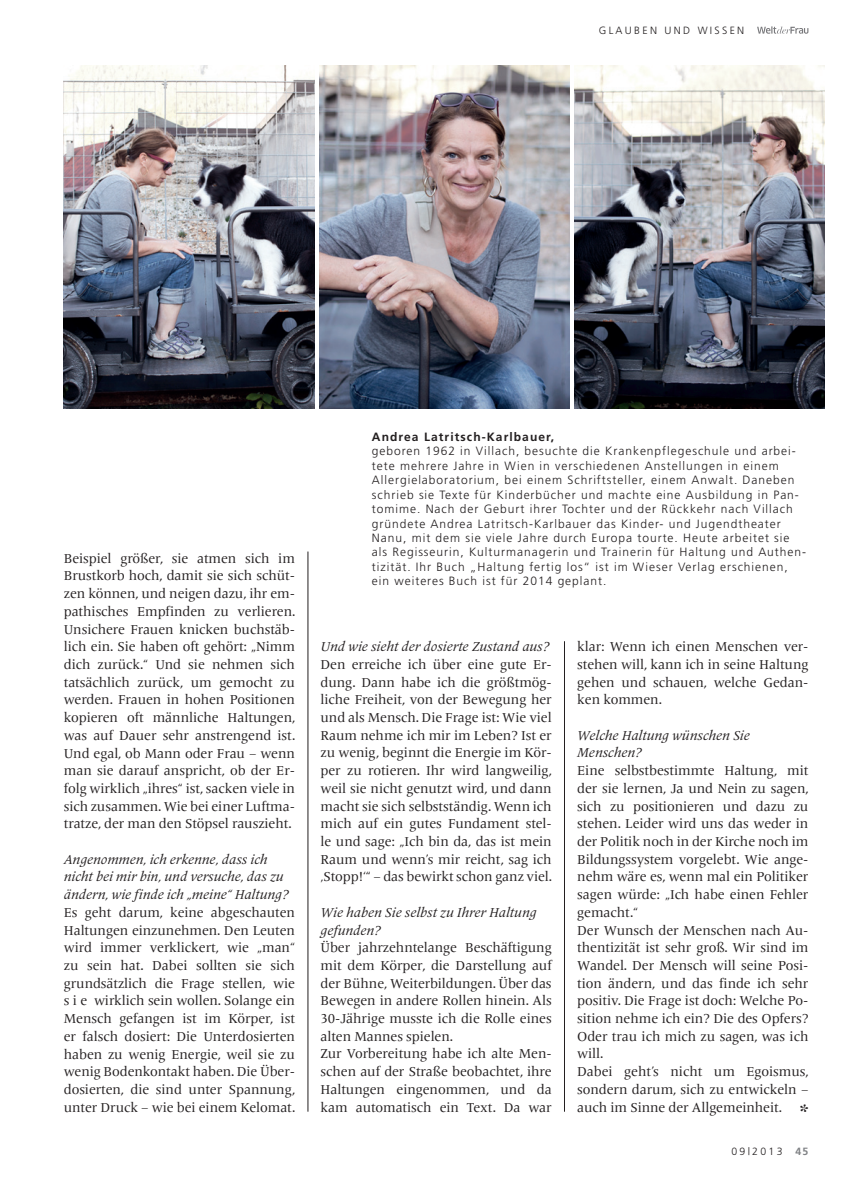
<style>
.page{position:relative;width:851px;height:1191px;background:#fff}
.page>*{position:absolute;margin:0;border:0;box-sizing:border-box;transform-origin:0 0}
.t1{font:13.5px/17.7px "Frutiger Serif LT Pro";letter-spacing:-.005em;color:#231f20;text-align:justify}
.t2{font:italic 13.5px/17.7px "Frutiger Serif LT Pro";letter-spacing:-.005em;color:#231f20}
.t3{font:300 12px/14.4px "Frutiger";letter-spacing:.08em;color:#231f20}
.t4{font:700 12px "Frutiger";letter-spacing:.09em;color:#231f20}
.t5{font:300 10.5px "Frutiger";letter-spacing:.22em;color:#231f20}
.s1{font-weight:700;color:#808285}
</style>
<div class="page">
<svg style="left:757px;top:26px;width:51px;height:8px"></svg>
<hr style="left:564px;top:641px;width:1px;height:470px;background:#231f20">
<hr style="left:307px;top:551px;width:1px;height:560px;background:#231f20">
<img style="left:64px;top:66px;width:250px;height:342px">
<img style="left:319px;top:66px;width:250px;height:342px">
<img style="left:574px;top:66px;width:250px;height:342px">
<p class="t5" style="left:598px;top:24px;width:147px">GLAUBEN UND WISSEN</p>
<p class="t1" style="left:64px;top:549px;width:233px">Beispiel größer, sie atmen sich im Brustkorb hoch, damit sie sich schüt&shy;zen können, und neigen dazu, ihr em&shy;pathisches Empfinden zu verlieren.<br>Unsichere Frauen knicken buchstäb&shy;lich ein. Sie haben oft gehört: „Nimm dich zurück.“ Und sie nehmen sich tatsächlich zurück, um gemocht zu werden. Frauen in hohen Positionen kopieren oft männliche Haltungen, was auf Dauer sehr anstrengend ist.<br>Und egal, ob Mann oder Frau – wenn man sie darauf anspricht, ob der Er&shy;folg wirklich „ihres“ ist, sacken viele in sich zusammen. Wie bei einer Luftma&shy;tratze, der man den Stöpsel rauszieht.</p>
<p class="t2" style="left:64px;top:850px;width:226px">Angenommen, ich erkenne, dass ich nicht bei mir bin, und versuche, das zu ändern, wie finde ich „meine“ Haltung?</p>
<p class="t1" style="left:64px;top:903px;width:233px">Es geht darum, keine abgeschauten Haltungen einzunehmen. Den Leuten wird immer verklickert, wie „man“ zu sein hat. Dabei sollten sie sich grundsätzlich die Frage stellen, wie s i e wirklich sein wollen. Solange ein Mensch gefangen ist im Körper, ist er falsch dosiert: Die Unterdosierten haben zu wenig Energie, weil sie zu wenig Bodenkontakt haben. Die Über&shy;dosierten, die sind unter Spannung, unter Druck – wie bei einem Kelomat.</p>
<p class="t4" style="left:372px;top:430px;width:184px">Andrea Latritsch-Karlbauer,</p>
<p class="t3" style="left:372px;top:444px;width:435px">geboren 1962 in Villach, besuchte die Krankenpflegeschule und arbei&shy;tete mehrere Jahre in Wien in verschiedenen Anstellungen in einem Allergielaboratorium, bei einem Schriftsteller, einem Anwalt. Daneben schrieb sie Texte für Kinderbücher und machte eine Ausbildung in Pan&shy;tomime. Nach der Geburt ihrer Tochter und der Rückkehr nach Villach gründete Andrea Latritsch-Karlbauer das Kinder- und Jugendtheater Nanu, mit dem sie viele Jahre durch Europa tourte. Heute arbeitet sie als Regisseurin, Kulturmanagerin und Trainerin für Haltung und Authen&shy;tizität. Ihr Buch „Haltung fertig los“ ist im Wieser Verlag erschienen, ein weiteres Buch ist für 2014 geplant.</p>
<p class="t2" style="left:320px;top:638px;width:230px">Und wie sieht der dosierte Zustand aus?</p>
<p class="t1" style="left:320px;top:655px;width:233px">Den erreiche ich über eine gute Er&shy;dung. Dann habe ich die größtmög&shy;liche Freiheit, von der Bewegung her und als Mensch. Die Frage ist: Wie viel Raum nehme ich mir im Leben? Ist er zu wenig, beginnt die Energie im Kör&shy;per zu rotieren. Ihr wird langweilig, weil sie nicht genutzt wird, und dann macht sie sich selbstständig. Wenn ich mich auf ein gutes Fundament stel&shy;le und sage: „Ich bin da, das ist mein Raum und wenn’s mir reicht, sag ich ‚Stopp!‘“ – das bewirkt schon ganz viel.</p>
<p class="t2" style="left:320px;top:903px;width:217px">Wie haben Sie selbst zu Ihrer Haltung gefunden?</p>
<p class="t1" style="left:320px;top:939px;width:233px;text-align:left">Über jahrzehntelange Beschäftigung mit dem Körper, die Darstellung auf der Bühne, Weiterbildungen. Über das Bewegen in andere Rollen hinein. Als 30-Jährige musste ich die Rolle eines alten Mannes spielen.<br>Zur Vorbereitung habe ich alte Men&shy;schen auf der Straße beobachtet, ihre Haltungen eingenommen, und da kam automatisch ein Text. Da war</p>
<p class="t1" style="left:577px;top:638px;width:233px">klar: Wenn ich einen Menschen ver&shy;stehen will, kann ich in seine Haltung gehen und schauen, welche Gedan&shy;ken kommen.</p>
<p class="t2" style="left:577px;top:726px;width:174px">Welche Haltung wünschen Sie<br>Menschen?</p>
<p class="t1" style="left:577px;top:762px;width:233px;text-align:left">Eine selbstbestimmte Haltung, mit der sie lernen, Ja und Nein zu sagen, sich zu positionieren und dazu zu stehen. Leider wird uns das weder in der Politik noch in der Kirche noch im<br>Bildungssystem vorgelebt. Wie ange&shy;nehm wäre es, wenn mal ein Politiker sagen würde: „Ich habe einen Fehler gemacht.“<br>Der Wunsch der Menschen nach Au&shy;thentizität ist sehr groß. Wir sind im<br>Wandel. Der Mensch will seine Posi&shy;tion ändern, und das finde ich sehr positiv. Die Frage ist doch: Welche Po&shy;sition nehme ich ein? Die des Opfers?<br>Oder trau ich mich zu sagen, was ich will.<br>Dabei geht’s nicht um Egoismus, sondern darum, sich zu entwickeln – auch im Sinne der Allgemeinheit.</p>
<p class="t5" style="left:731px;top:1145px;width:79px">09|2013 <span class="s1">45</span></p>
</div>
